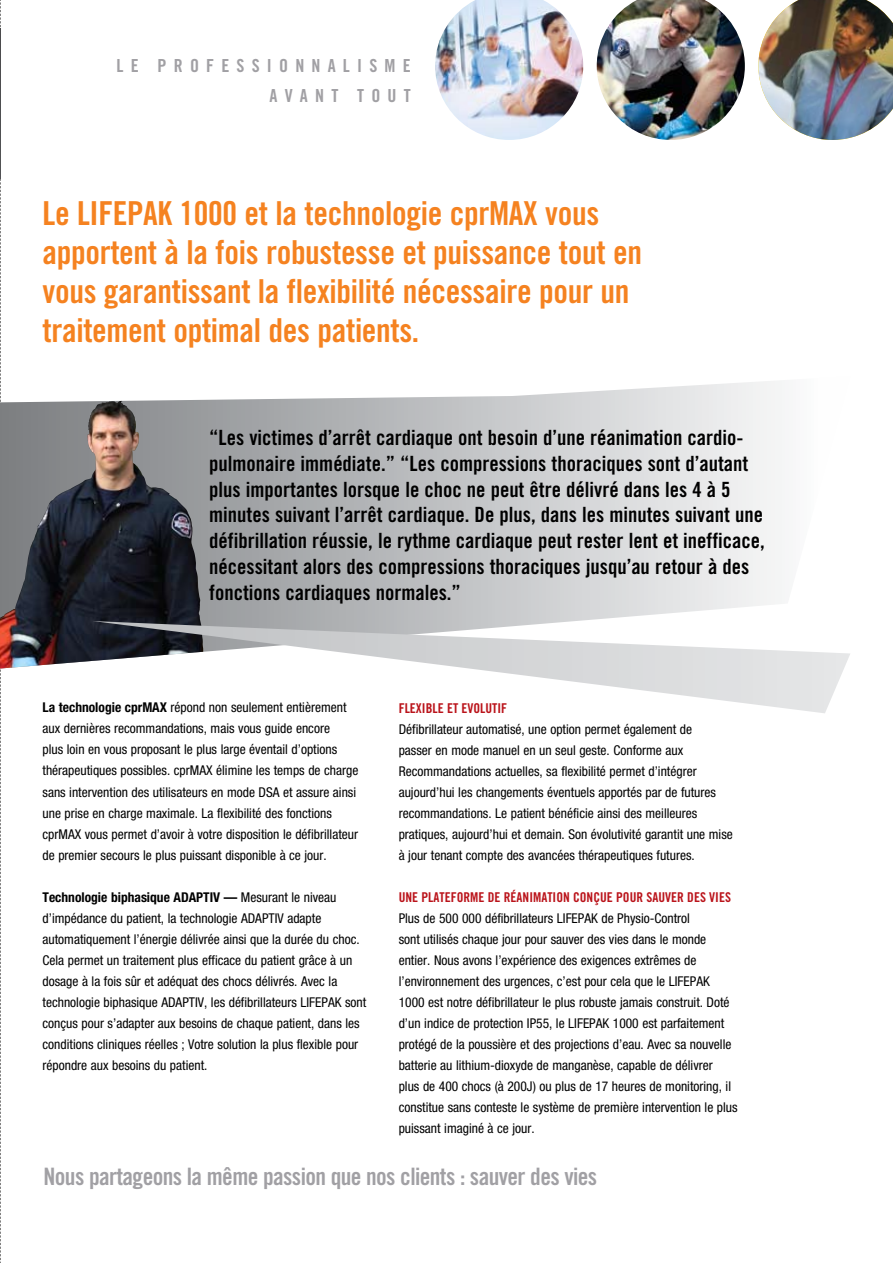
<style>
.page{position:relative;width:893px;height:1263px;background:#fff}
.page>*{position:absolute;margin:0;border:0;box-sizing:border-box;transform-origin:0 0}
.t1{font:33px/39px "Trade Gothic LT Std Bd Cn 20";letter-spacing:-.01em;color:#f58220}
.t2{font:24px "Trade Gothic LT Std Bd Cn 20";letter-spacing:-.025em;color:#a1a0a4}
.t3{font:21px/25.8px "Trade Gothic LT Std Bd Cn 20";color:#000}
.t4{font:18px/30px "Trade Gothic LT Std Bd Cn 20";letter-spacing:.4em;color:#a1a0a4;text-align:right}
.t5{font:condensed 13.5px/21px "Helvetica Neue LT Std";color:#000}
.t6{font:13.5px "Trade Gothic LT Std Bd Cn 20";color:#ba131a}
.s1{font-weight:700}
</style>
<div class="page">
<svg style="left:0;top:0;width:1px;height:1263px"></svg>
<svg style="left:0;top:376px;width:782px;height:245px"></svg>
<img style="left:0;top:401px;width:203px;height:267px">
<img style="left:597px;top:0;width:148px;height:140px">
<img style="left:435px;top:0;width:148px;height:140px">
<img style="left:758px;top:0;width:135px;height:140px">
<svg style="left:92px;top:621px;width:758px;height:92px"></svg>
<h3 class="t4" style="left:117px;top:50px;width:296px">LE PROFESS IONNALISME<br>AVANT TOUT</h3>
<h1 class="t1" style="left:43px;top:193px;width:601px">Le LIFEPAK 1000 et la technologie cprMAX vous apportent à la fois robustesse et puissance tout en vous garantissant la flexibilité nécessaire pour un traitement optimal des patients.</h1>
<p class="t3" style="left:209px;top:424px;width:557px">“Les victimes d’arrêt cardiaque ont besoin d’une réanimation cardio&shy;pulmonaire immédiate.” “Les compressions thoraciques sont d’autant plus importantes lorsque le choc ne peut être délivré dans les 4 à 5 minutes suivant l’arrêt cardiaque. De plus, dans les minutes suivant une défibrillation réussie, le rythme cardiaque peut rester lent et inefficace, nécessitant alors des compressions thoraciques jusqu’au retour à des fonctions cardiaques normales.”</p>
<p class="t5" style="left:43px;top:697px;width:317px"><span class="s1">La technologie cprMAX</span> répond non seulement entièrement aux dernières recommandations, mais vous guide encore<br>plus loin en vous proposant le plus large éventail d’options thérapeutiques possibles. cprMAX élimine les temps de charge sans intervention des utilisateurs en mode DSA et assure ainsi une prise en charge maximale. La flexibilité des fonctions cprMAX vous permet d’avoir à votre disposition le défibrillateur de premier secours le plus puissant disponible à ce jour.</p>
<p class="t5" style="left:43px;top:886px;width:325px"><span class="s1">Technologie biphasique ADAPTIV —</span> Mesurant le niveau d’impédance du patient, la technologie ADAPTIV adapte automatiquement l’énergie délivrée ainsi que la durée du choc.<br>Cela permet un traitement plus efficace du patient grâce à un dosage à la fois sûr et adéquat des chocs délivrés. Avec la technologie biphasique ADAPTIV, les défibrillateurs LIFEPAK sont conçus pour s’adapter aux besoins de chaque patient, dans les conditions cliniques réelles ; Votre solution la plus flexible pour répondre aux besoins du patient.</p>
<p class="t6" style="left:399px;top:699px;width:110px">FLEXIBLE ET EVOLUTIF</p>
<p class="t5" style="left:399px;top:718px;width:336px">Défibrillateur automatisé, une option permet également de<br>passer en mode manuel en un seul geste. Conforme aux Recommandations actuelles, sa flexibilité permet d’intégrer aujourd’hui les changements éventuels apportés par de futures recommandations. Le patient bénéficie ainsi des meilleures pratiques, aujourd’hui et demain. Son évolutivité garantit une mise à jour tenant compte des avancées thérapeutiques futures.</p>
<p class="t6" style="left:399px;top:889px;width:30px">Une platefo</p>
<p class="t6" style="left:463px;top:889px;width:54px">rme de réanimation</p>
<p class="t6" style="left:573px;top:889px;width:87px">conçue pour sauve</p>
<p class="t6" style="left:677px;top:889px;width:55px">r des vies</p>
<p class="t5" style="left:399px;top:907px;width:340px">Plus de 500 000 défibrillateurs LIFEPAK de Physio-Control<br>sont utilisés chaque jour pour sauver des vies dans le monde entier. Nous avons l’expérience des exigences extrêmes de l’environnement des urgences, c’est pour cela que le LIFEPAK 1000 est notre défibrillateur le plus robuste jamais construit. Doté d’un indice de protection IP55, le LIFEPAK 1000 est parfaitement protégé de la poussière et des projections d’eau. Avec sa nouvelle batterie au lithium-dioxyde de manganèse, capable de délivrer<br>plus de 400 chocs (à 200J) ou plus de 17 heures de monitoring, il constitue sans conteste le système de première intervention le plus puissant imaginé à ce jour.</p>
<h2 class="t2" style="left:43px;top:1161px;width:555px">Nous partageons la même passion que nos clients : sauver des vies</h2>
</div>
